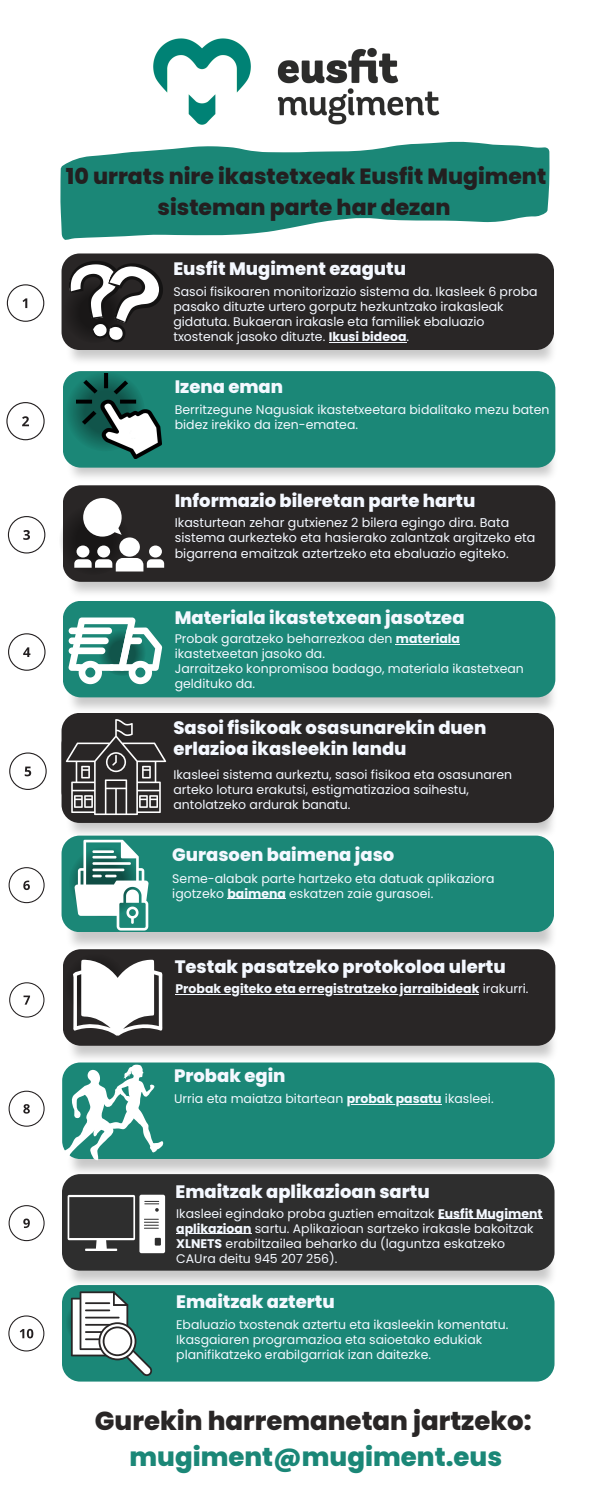
<style>
.page{position:relative;width:600px;height:1500px;background:#fff}
.page>*{position:absolute;margin:0;border:0;box-sizing:border-box;transform-origin:0 0}
.t1{font:800 26px/36px "Poppins";color:#292626;text-align:center}
.t2{font:800 22px/30.8px "Poppins";color:#231f20;text-align:center}
.t3{font:800 18px/21px "Poppins";color:#f4f8ff}
.t4{font:12.7px/15.2px "Poppins";color:#f4f8ff}
.t5{font:12.5px/15px "Poppins";color:#f4f8ff}
.t6{font:700 12.5px "Poppins";color:#f4f8ff}
.s1{font-weight:700}
.s2{font-weight:400}
.s3{color:#1b8777}
</style>
<div class="page">
<img style="left:62px;top:336px;width:492px;height:25px">
<div style="left:62px;top:253px;width:492px;height:97px;background:#292626;border-radius:18px"></div>
<img style="left:63px;top:556px;width:493px;height:46px">
<div style="left:63px;top:485px;width:492px;height:97px;background:#292626;border-radius:18px"></div>
<div style="left:62px;top:1285px;width:493px;height:97px;background:#1b8777;border-radius:18px"></div>
<img style="left:63px;top:440px;width:493px;height:47px">
<div style="left:63px;top:371px;width:492px;height:97px;background:#1b8777;border-radius:18px"></div>
<img style="left:63px;top:1021px;width:493px;height:47px">
<div style="left:63px;top:949px;width:492px;height:97px;background:#292626;border-radius:18px"></div>
<svg style="left:65px;top:371px;width:80px;height:80px"></svg>
<svg style="left:58px;top:504px;width:71px;height:71px"></svg>
<svg style="left:65px;top:1298px;width:47px;height:47px"></svg>
<svg style="left:64px;top:253px;width:108px;height:100px"></svg>
<img style="left:77px;top:373px;width:85px;height:85px">
<svg style="left:74px;top:498px;width:90px;height:74px"></svg>
<svg style="left:71px;top:1292px;width:81px;height:84px"></svg>
<div style="left:62px;top:713px;width:492px;height:96px;background:#292626;border-radius:18px"></div>
<img style="left:63px;top:672px;width:493px;height:47px">
<div style="left:63px;top:601px;width:492px;height:96px;background:#1b8777;border-radius:18px"></div>
<svg style="left:69px;top:618px;width:93px;height:66px"></svg>
<img style="left:62px;top:809px;width:492px;height:34px">
<div style="left:62px;top:726px;width:492px;height:97px;background:#292626;border-radius:18px"></div>
<div style="left:62px;top:1063px;width:493px;height:96px;background:#1b8777;border-radius:18px"></div>
<img style="left:62px;top:918px;width:492px;height:37px">
<div style="left:62px;top:836px;width:492px;height:96px;background:#1b8777;border-radius:18px"></div>
<div style="left:69px;top:846px;width:71px;height:72px;background:#197e6f;border-radius:50%"></div>
<svg style="left:75px;top:840px;width:74px;height:91px"></svg>
<img style="left:62px;top:1257px;width:491px;height:35px">
<div style="left:62px;top:1174px;width:493px;height:97px;background:#2e2e2e;border-radius:18px"></div>
<svg style="left:68px;top:1195px;width:97px;height:58px"></svg>
<svg style="left:73px;top:959px;width:90px;height:77px"></svg>
<svg style="left:62px;top:1065px;width:101px;height:101px"></svg>
<svg style="left:7px;top:284px;width:37px;height:38px"></svg>
<svg style="left:6px;top:402px;width:39px;height:38px"></svg>
<svg style="left:8px;top:516px;width:37px;height:38px"></svg>
<svg style="left:8px;top:633px;width:38px;height:38px"></svg>
<svg style="left:9px;top:752px;width:38px;height:38px"></svg>
<svg style="left:9px;top:867px;width:36px;height:36px"></svg>
<svg style="left:9px;top:1205px;width:36px;height:36px"></svg>
<svg style="left:8px;top:1315px;width:36px;height:36px"></svg>
<svg style="left:9px;top:982px;width:35px;height:36px"></svg>
<svg style="left:60px;top:142px;width:490px;height:98px;fill:#1b8777"></svg>
<svg style="left:9px;top:1091px;width:36px;height:36px"></svg>
<svg style="left:66px;top:719px;width:100px;height:96px"></svg>
<img style="left:127px;top:38px;width:337px;height:113px">
<hr style="left:329px;top:342px;width:78px;height:1px;background:#f4f8ff">
<hr style="left:175px;top:994px;width:304px;height:1px;background:#f4f8ff">
<hr style="left:396px;top:644px;width:64px;height:1px;background:#f4f8ff">
<hr style="left:347px;top:1104px;width:95px;height:1px;background:#f4f8ff">
<hr style="left:227px;top:899px;width:59px;height:1px;background:#f4f8ff">
<hr style="left:438px;top:1218px;width:105px;height:1px;background:#f4f8ff">
<hr style="left:176px;top:1233px;width:75px;height:1px;background:#f4f8ff">
<p class="t2" style="left:66px;top:161px;width:482px">10 urrats nire ikastetxeak Eusfit Mugiment sisteman parte har dezan</p>
<p class="t3" style="left:173px;top:258px;width:234px">Eusfit Mugiment ezagutu</p>
<p class="t5" style="left:173px;top:285px;width:366px">Sasoi fisikoaren monitorizazio sistema da. Ikasleek 6 proba pasako dituzte urtero gorputz hezkuntzako irakasleak gidatuta. Bukaeran irakasle eta familiek ebaluazio txostenak jasoko dituzte. <span class="s1">Ikusi bideoa</span>.</p>
<p class="t3" style="left:175px;top:377px;width:110px">Izena eman</p>
<p class="t5" style="left:175px;top:403px;width:376px">Berritzegune Nagusiak ikastetxeetara bidalitako mezu baten bidez irekiko da izen-ematea.</p>
<p class="t3" style="left:175px;top:490px;width:302px">Informazio bileretan parte hartu</p>
<p class="t4" style="left:175px;top:515px;width:362px">Ikasturtean zehar gutxienez 2 bilera egingo dira. Bata sistema aurkezteko eta hasierako zalantzak argitzeko eta bigarrena emaitzak aztertzeko eta ebaluazio egiteko.</p>
<p class="t3" style="left:175px;top:607px;width:291px">Materiala ikastetxean jasotzea</p>
<p class="t5" style="left:175px;top:632px;width:287px">Probak garatzeko beharrezkoa den <span class="s1">materiala </span>ikastetxeetan jasoko da.</p>
<p class="t5" style="left:175px;top:662px;width:351px">Jarraitzeko konpromisoa badago, materiala ikastetxean geldituko da.</p>
<p class="t3" style="left:173px;top:717px;width:314px">Sasoi fisikoak osasunarekin duen erlazioa ikasleekin landu</p>
<p class="t5" style="left:173px;top:767px;width:340px">Ikasleei sistema aurkeztu, sasoi fisikoa eta osasunaren arteko lotura erakutsi, estigmatizazioa saihestu, antolatzeko ardurak banatu.</p>
<p class="t3" style="left:172px;top:844px;width:224px">Gurasoen baimena jaso</p>
<p class="t5" style="left:172px;top:871px;width:324px">Seme-alabak parte hartzeko eta datuak aplikaziora igotzeko <span class="s1">baimena</span> eskatzen zaie gurasoei.</p>
<p class="t3" style="left:175px;top:956px;width:332px">Testak pasatzeko protokoloa ulertu</p>
<p class="t6" style="left:175px;top:980px;width:354px">Probak egiteko eta erregistratzeko jarraibideak <span class="s2">irakurri.</span></p>
<p class="t3" style="left:174px;top:1065px;width:113px">Probak egin</p>
<p class="t5" style="left:174px;top:1091px;width:321px">Urria eta maiatza bitartean <span class="s1">probak pasatu</span> ikasleei.</p>
<p class="t3" style="left:175px;top:1181px;width:256px">Emaitzak aplikazioan sartu</p>
<p class="t5" style="left:176px;top:1206px;width:368px">Ikasleei egindako proba guztien emaitzak <span class="s1">Eusfit Mugiment aplikazioan</span> sartu. Aplikazioan sartzeko irakasle bakoitzak <span class="s1">XLNETS</span> erabiltzailea beharko du (laguntza eskatzeko CAUra deitu 945 207 256).</p>
<p class="t3" style="left:176px;top:1291px;width:160px">Emaitzak aztertu</p>
<p class="t5" style="left:176px;top:1318px;width:334px">Ebaluazio txostenak aztertu eta ikasleekin komentatu.</p>
<p class="t5" style="left:176px;top:1333px;width:308px">Ikasgaiaren programazioa eta saioetako edukiak planifikatzeko erabilgarriak izan daitezke.</p>
<p class="t1" style="left:95px;top:1402px;width:438px">Gurekin harremanetan jartzeko: <span class="s3">mugiment@mugiment.eus</span></p>
</div>
